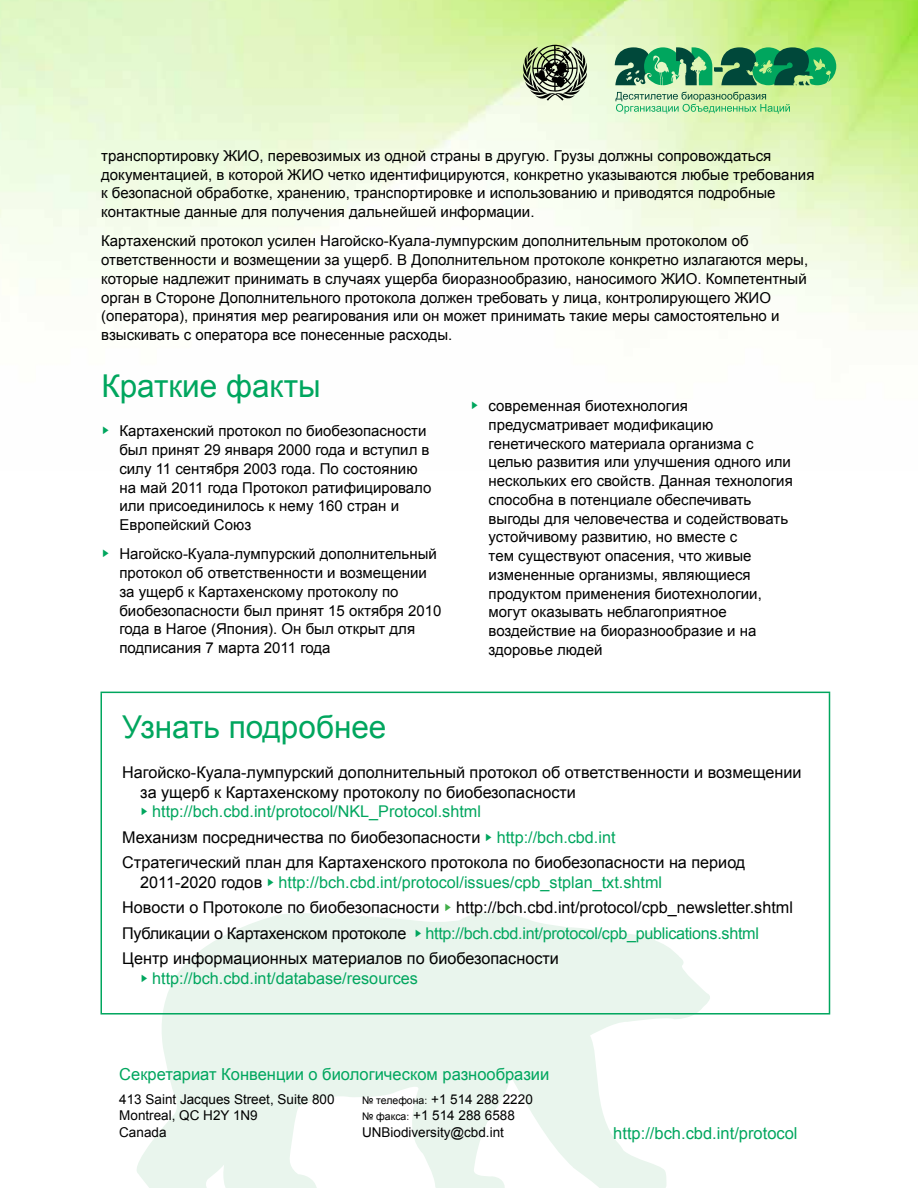
<style>
.page{position:relative;width:918px;height:1188px;background:#fff}
.page>*{position:absolute;margin:0;border:0;box-sizing:border-box;transform-origin:0 0}
.t1{font:31.5px "Arial";color:#00a65e}
.t2{font:16.5px "Arial";color:#00a65e}
.t3{font:16.2px/25.5px "Arial";color:#000}
.t4{font:16.2px "Arial";color:#00a65e}
.t5{font:15px/18.8px "Arial";color:#000}
.t6{font:13.5px/16.5px "Arial";color:#000}
.s1{font-family:"Zine Slab Dis Medium Roman Exp";font-size:16.5px;color:#00a65e}
.s2{font-family:"Zine Slab Dis Medium Roman Exp";color:#00a65e}
.s3{color:#00a65e}
.s4{font-family:"Zine Sans Dis Medium Roman Exp";color:#41ad49}
.s5{font-family:"Zine Slab Dis Medium Roman Exp"}
.s6{font-size:10.5px}
.s7{font-family:"Helvetica Neue LT Std";font-weight:300;font-size:10.5px}
</style>
<div class="page">
<svg style="left:137px;top:912px;width:573px;height:276px;fill:#e9f5ed"></svg>
<img style="left:0;top:0;width:918px;height:330px">
<svg style="left:523px;top:45px;width:64px;height:56px;background:#858f77"></svg>
<svg style="left:614px;top:47px;width:222px;height:38px;background:#3b9664"></svg>
<svg style="left:615px;top:92px;width:175px;height:22px;background:#b2dca3"></svg>
<hr style="left:100px;top:692px;width:730px;height:1px;background:#00a65e">
<hr style="left:100px;top:693px;width:2px;height:320px;background:#00a65e">
<hr style="left:829px;top:693px;width:1px;height:320px;background:#00a65e">
<hr style="left:100px;top:1013px;width:730px;height:2px;background:#00a65e">
<p class="t5" style="left:101px;top:146px;width:715px">транспортировку ЖИО, перевозимых из одной страны в другую. Грузы должны сопровождаться документацией, в которой ЖИО четко идентифицируются, конкретно указываются любые требования к безопасной обработке, хранению, транспортировке и использованию и приводятся подробные контактные данные для получения дальнейшей информации.</p>
<p class="t5" style="left:101px;top:232px;width:708px">Картахенский протокол усилен Нагойско-Куала-лумпурским дополнительным протоколом об ответственности и возмещении за ущерб. В Дополнительном протоколе конкретно излагаются меры, которые надлежит принимать в случаях ущерба биоразнообразию, наносимого ЖИО. Компетентный орган в Стороне Дополнительного протокола должен требовать у лица, контролирующего ЖИО (оператора), принятия мер реагирования или он может принимать такие меры самостоятельно и взыскивать с оператора все понесенные расходы.</p>
<p class="t1" style="left:101px;top:365px;width:221px">Краткие факты</p>
<p class="t5" style="left:119px;top:422px;width:314px;text-indent:-18px"><span class="s1">n</span> Картахенский протокол по биобезопасности был принят 29 января 2000 года и вступил в силу 11 сентября 2003 года. По состоянию на май 2011 года Протокол ратифицировало или присоединилось к нему 160 стран и Европейский Союз</p>
<p class="t5" style="left:119px;top:545px;width:324px;text-indent:-18px"><span class="s1">n</span> Нагойско-Куала-лумпурский дополнительный протокол об ответственности и возмещении за ущерб к Картахенскому протоколу по биобезопасности был принят 15 октября 2010 года в Нагое (Япония). Он был открыт для подписания 7 марта 2011 года</p>
<p class="t5" style="left:489px;top:397px;width:306px;text-indent:-18px"><span class="s1">n</span> современная биотехнология предусматривает модификацию генетического материала организма с целью развития или улучшения одного или нескольких его свойств. Данная технология способна в потенциале обеспечивать выгоды для человечества и содействовать устойчивому развитию, но вместе с<br>тем существуют опасения, что живые измененные организмы, являющиеся продуктом применения биотехнологии, могут оказывать неблагоприятное воздействие на биоразнообразие и на здоровье людей</p>
<p class="t1" style="left:122px;top:706px;width:266px">Узнать подробнее</p>
<p class="t3" style="left:140px;top:763px;width:663px;line-height:19.5px;text-indent:-18px">Нагойско-Куала-лумпурский дополнительный протокол об ответственности и возмещении за ущерб к Картахенскому протоколу по биобезопасности<br><span class="s2">n</span> <span class="s3">http://bch.cbd.int/protocol/NKL_Protocol.shtml</span></p>
<p class="t3" style="left:122px;top:825px;width:625px">Механизм посредничества по биобезопасности <span class="s2">n</span> <span class="s3">http://bch.cbd.int<br></span>Стратегический план для Картахенского протокола по биобезопасности на период</p>
<p class="t3" style="left:122px;top:870px;width:672px;text-indent:18px">2011-2020 годов <span class="s2">n</span> <span class="s3">http://bch.cbd.int/protocol/issues/cpb_stplan_txt.shtml<br></span>Новости о Протоколе по биобезопасности <span class="s4">n</span> http://bch.cbd.int/protocol/cpb_newsletter.shtml Публикации о Картахенском протоколе <span class="s2">n</span> <span class="s3">http://bch.cbd.int/protocol/cpb_publications.shtml </span>Центр информационных материалов по биобезопасности</p>
<p class="t4" style="left:140px;top:967px;width:279px"><span class="s5">n</span> http://bch.cbd.int/database/resources</p>
<p class="t2" style="left:119px;top:1063px;width:432px">Секретариат Конвенции о биологическом разнообразии</p>
<p class="t6" style="left:119px;top:1091px;width:217px">413 Saint Jacques Street, Suite 800<br>Montreal, QC H2Y 1N9<br>Canada</p>
<p class="t6" style="left:362px;top:1091px;width:172px"><span class="s6">№ телефона</span><span class="s7">:</span> +1 514 288 2220 <span class="s6">№ факса</span><span class="s7">:</span> +1 514 288 6588<br>UNBiodiversity@cbd.int</p>
<p class="t2" style="left:613px;top:1122px;width:186px">http://bch.cbd.int/protocol</p>
</div>
